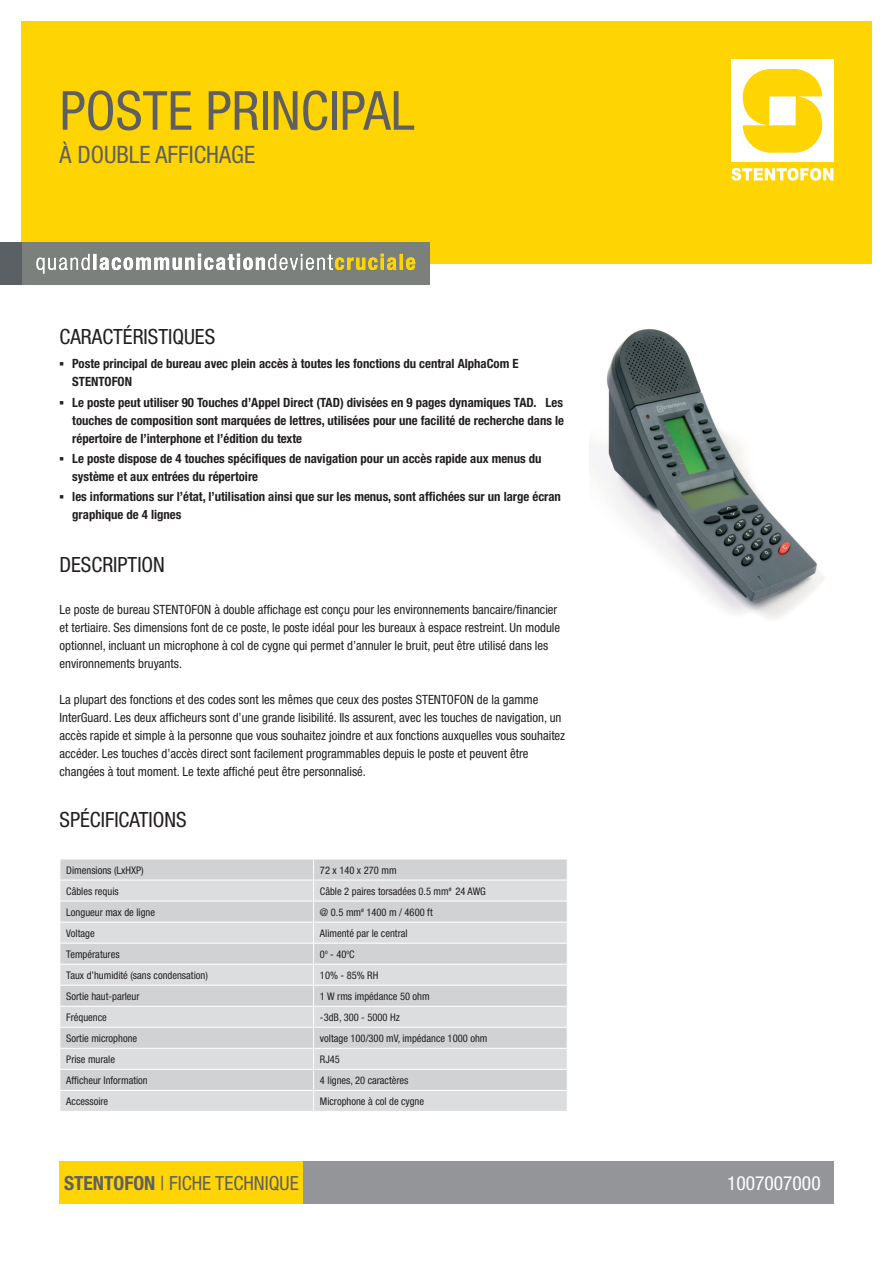
<style>
.page{position:relative;width:893px;height:1263px;background:#fff}
.page>*{position:absolute;margin:0;border:0;box-sizing:border-box;transform-origin:0 0}
.t1{font:condensed 54px "Helvetica Neue";color:#5f5f62}
.t2{font:condensed 24px "Helvetica Neue";color:#5f5f62}
.t3{font:condensed 21px "Helvetica Neue";color:#231f20}
.t4{font:condensed 19.5px "Helvetica Neue";color:#5f5f62}
.t5{font:condensed 19.5px "Helvetica Neue";color:#fff}
.t6{font:condensed 12.75px/18px "Helvetica Neue";color:#231f20}
.t7{font:700 condensed 12.75px/18px "Helvetica Neue";color:#231f20}
.t8{font:condensed 10.5px "Helvetica Neue";color:#231f20}
.s1{font-family:"Arial";font-stretch:normal}
.s2{font-weight:700}
</style>
<div class="page">
<div style="left:21px;top:21px;width:851px;height:243px;background:#fed503"></div>
<div style="left:303px;top:1161px;width:530px;height:42px;background:#939598"></div>
<div style="left:60px;top:1161px;width:243px;height:42px;background:#fed503"></div>
<div style="left:731px;top:60px;width:102px;height:102px;background:#fff"></div>
<svg style="left:743px;top:69px;width:79px;height:84px"></svg>
<svg style="left:731px;top:168px;width:102px;height:13px"></svg>
<div style="left:21px;top:242px;width:409px;height:43px;background:#7b807d"></div>
<div style="left:0;top:242px;width:21px;height:43px;background:#5b6064"></div>
<svg style="left:36px;top:254px;width:379px;height:20px"></svg>
<div style="left:61px;top:860px;width:506px;height:20px;background:#d1d2d4"></div>
<svg style="left:61px;top:881px;width:506px;height:230px;fill:#dcdddf"></svg>
<hr style="left:60px;top:901px;width:254px;height:1px;background:#fff">
<hr style="left:314px;top:901px;width:254px;height:1px;background:#fff">
<hr style="left:60px;top:922px;width:254px;height:1px;background:#fff">
<hr style="left:314px;top:922px;width:254px;height:1px;background:#fff">
<hr style="left:60px;top:943px;width:254px;height:1px;background:#fff">
<hr style="left:314px;top:943px;width:254px;height:1px;background:#fff">
<hr style="left:60px;top:964px;width:254px;height:1px;background:#fff">
<hr style="left:314px;top:964px;width:254px;height:1px;background:#fff">
<hr style="left:60px;top:985px;width:254px;height:1px;background:#fff">
<hr style="left:314px;top:985px;width:254px;height:1px;background:#fff">
<hr style="left:60px;top:1006px;width:254px;height:1px;background:#fff">
<hr style="left:314px;top:1006px;width:254px;height:1px;background:#fff">
<hr style="left:60px;top:1027px;width:254px;height:1px;background:#fff">
<hr style="left:314px;top:1027px;width:254px;height:1px;background:#fff">
<hr style="left:60px;top:1048px;width:254px;height:1px;background:#fff">
<hr style="left:314px;top:1048px;width:254px;height:1px;background:#fff">
<hr style="left:60px;top:1069px;width:254px;height:1px;background:#fff">
<hr style="left:314px;top:1069px;width:254px;height:1px;background:#fff">
<hr style="left:60px;top:1090px;width:254px;height:1px;background:#fff">
<hr style="left:314px;top:1090px;width:254px;height:1px;background:#fff">
<svg style="left:313px;top:860px;width:1px;height:251px"></svg>
<svg style="left:60px;top:859px;width:1px;height:252px"></svg>
<img style="left:590px;top:329px;width:235px;height:291px">
<h1 class="t1" style="left:60px;top:79px;width:222px">Poste princip</h1>
<h1 class="t1" style="left:364px;top:79px;width:52px">al</h1>
<h2 class="t2" style="left:60px;top:141px;width:119px">à double affich</h2>
<h2 class="t2" style="left:219px;top:141px;width:36px">age</h2>
<h3 class="t3" style="left:60px;top:324px;width:109px">Caractéristique</h3>
<h3 class="t3" style="left:205px;top:324px;width:12px">s</h3>
<p class="t7" style="left:72px;top:355px;width:448px;text-indent:-13px"><span class="s1">▪</span> Poste principal de bureau avec plein accès à toutes les fonctions du central AlphaCom E<br>STENTOFON</p>
<p class="t7" style="left:72px;top:393px;width:493px;text-align:justify;text-indent:-13px"><span class="s1">▪</span> Le poste peut utiliser 90 Touches d’Appel Direct (TAD) divisées en 9 pages dynamiques TAD. Les touches de composition sont marquées de lettres, utilisées pour une facilité de recherche dans le répertoire de l’interphone et l’édition du texte</p>
<p class="t7" style="left:72px;top:449px;width:471px;text-indent:-13px"><span class="s1">▪</span> Le poste dispose de 4 touches spécifiques de navigation pour un accès rapide aux menus du système et aux entrées du répertoire</p>
<p class="t7" style="left:72px;top:487px;width:490px;text-indent:-13px"><span class="s1">▪</span> les informations sur l’état, l’utilisation ainsi que sur les menus, sont affichées sur un large écran graphique de 4 lignes</p>
<h3 class="t3" style="left:60px;top:552px;width:105px">Description</h3>
<p class="t6" style="left:60px;top:600px;width:502px">Le poste de bureau STENTOFON à double affichage est conçu pour les environnements bancaire/financier et tertiaire. Ses dimensions font de ce poste, le poste idéal pour les bureaux à espace restreint. Un module optionnel, incluant un microphone à col de cygne qui permet d’annuler le bruit, peut être utilisé dans les environnements bruyants.</p>
<p class="t6" style="left:60px;top:690px;width:507px">La plupart des fonctions et des codes sont les mêmes que ceux des postes STENTOFON de la gamme InterGuard. Les deux afficheurs sont d’une grande lisibilité. Ils assurent, avec les touches de navigation, un accès rapide et simple à la personne que vous souhaitez joindre et aux fonctions auxquelles vous souhaitez accéder. Les touches d’accès direct sont facilement programmables depuis le poste et peuvent être changées à tout moment. Le texte affiché peut être personnalisé.</p>
<h3 class="t3" style="left:60px;top:807px;width:39px">Spécific</h3>
<h3 class="t3" style="left:130px;top:807px;width:59px">ations</h3>
<p class="t8" style="left:66px;top:864px;width:79px">Dimensions (LxHXP)</p>
<p class="t8" style="left:320px;top:864px;width:78px">72 x 140 x 270 mm</p>
<p class="t8" style="left:66px;top:885px;width:54px">Câbles requis</p>
<p class="t8" style="left:320px;top:885px;width:166px">Câble 2 paires torsadées 0.5 mm<sup>ø</sup> 24 AWG</p>
<p class="t8" style="left:66px;top:906px;width:90px">Longueur max de ligne</p>
<p class="t8" style="left:320px;top:906px;width:114px">@ 0.5 mm<sup>ø</sup> 1400 m / 4600 ft</p>
<p class="t8" style="left:66px;top:927px;width:30px">Voltage</p>
<p class="t8" style="left:320px;top:927px;width:89px">Alimenté par le central</p>
<p class="t8" style="left:66px;top:948px;width:55px">Températures</p>
<p class="t8" style="left:320px;top:948px;width:36px">0<sup>o</sup> - 40<sup>o</sup>C</p>
<p class="t8" style="left:66px;top:969px;width:143px">Taux d’humidité (sans condensation)</p>
<p class="t8" style="left:320px;top:969px;width:60px">10% - 85% RH</p>
<p class="t8" style="left:66px;top:990px;width:75px">Sortie haut-parleur</p>
<p class="t8" style="left:320px;top:990px;width:111px">1 W rms impédance 50 ohm</p>
<p class="t8" style="left:66px;top:1011px;width:42px">Fréquence</p>
<p class="t8" style="left:320px;top:1011px;width:81px">-3dB, 300 - 5000 Hz</p>
<p class="t8" style="left:66px;top:1032px;width:72px">Sortie microphone</p>
<p class="t8" style="left:320px;top:1032px;width:169px">voltage 100/300 mV, impédance 1000 ohm</p>
<p class="t8" style="left:66px;top:1053px;width:50px">Prise murale</p>
<p class="t8" style="left:320px;top:1053px;width:22px">RJ45</p>
<p class="t8" style="left:66px;top:1074px;width:83px">Afficheur Information</p>
<p class="t8" style="left:320px;top:1074px;width:90px">4 lignes, 20 caractères</p>
<p class="t8" style="left:66px;top:1095px;width:43px">Accessoire</p>
<p class="t8" style="left:320px;top:1095px;width:106px">Microphone à col de cygne</p>
<h3 class="t4" style="left:64px;top:1171px;width:236px"><span class="s2">STENTOFON</span> | FICHE TECHNIQUE</h3>
<h3 class="t5" style="left:727px;top:1171px;width:95px">1007007000</h3>
</div>
